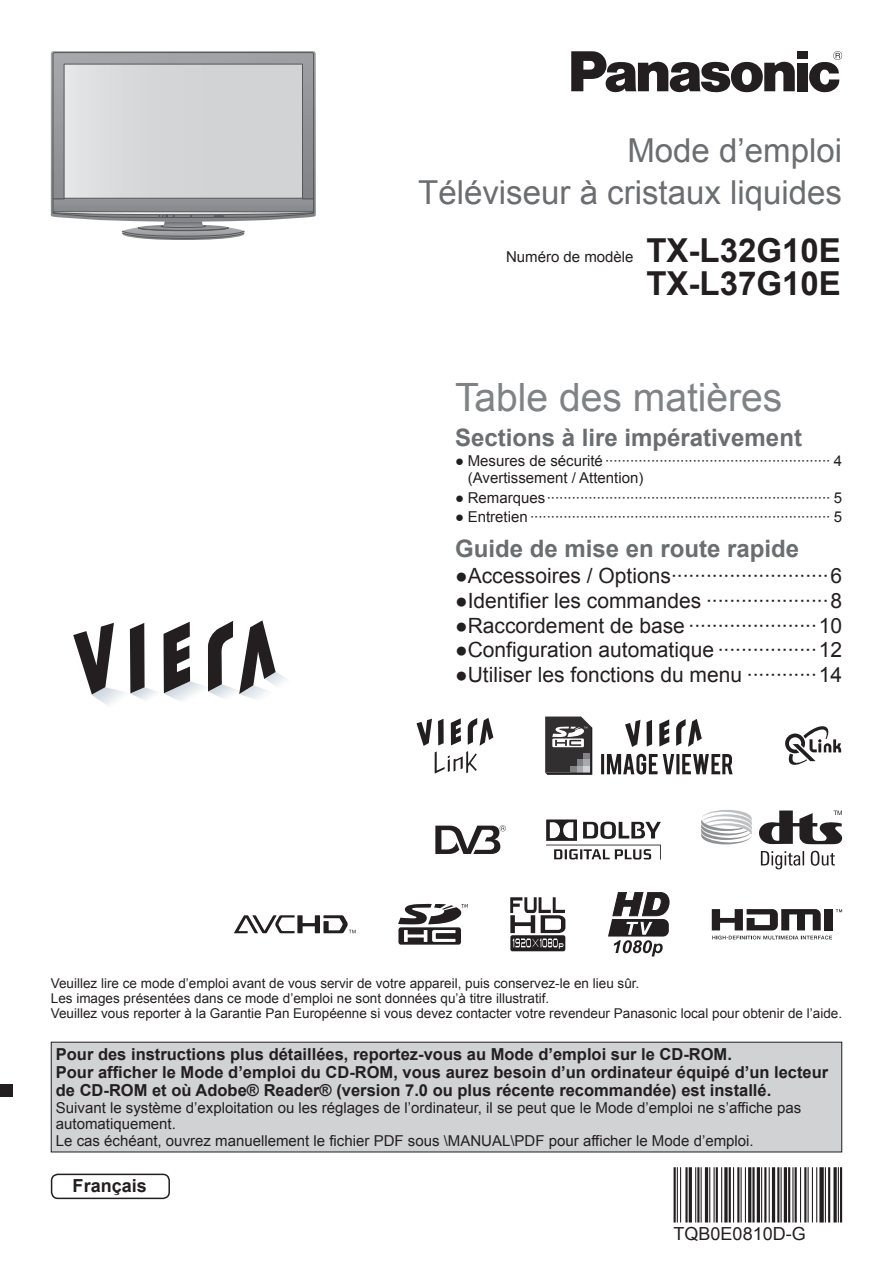
<style>
.page{position:relative;width:893px;height:1263px;background:#fff}
.page>*{position:absolute;margin:0;border:0;box-sizing:border-box;transform-origin:0 0}
.t1{font:39px "Arial";color:#808285}
.t2{font:33px/42px "Arial";color:#6c6d70;text-align:right}
.t3{font:700 33px "Arial";color:#231f20}
.t4{font:700 24px "Arial";color:#6c6d70}
.t5{font:21px "Arial";color:#231f20}
.t6{font:18px "Arial";color:#231f20}
.t7{font:700 18px "Arial";color:#231f20}
.t8{font:700 16.5px/18px "Arial";color:#231f20}
.t9{font:15px/16.5px "Arial";color:#231f20}
.t10{font:13.5px/15px "Arial";color:#231f20}
.s1{font-weight:700;font-size:33px}
</style>
<div class="page">
<div style="left:0;top:1084px;width:13px;height:13px;background:#231f20"></div>
<img style="left:92px;top:621px;width:194px;height:84px">
<svg style="left:163px;top:622px;width:27px;height:71px"></svg>
<svg style="left:130px;top:623px;width:15px;height:70px"></svg>
<svg style="left:239px;top:620px;width:36px;height:74px"></svg>
<svg style="left:208px;top:621px;width:25px;height:71px"></svg>
<svg style="left:73px;top:623px;width:41px;height:72px"></svg>
<div style="left:797px;top:51px;width:10px;height:8px;background:#231f20"></div>
<div style="left:797px;top:63px;width:10px;height:28px;background:#231f20"></div>
<svg style="left:571px;top:51px;width:223px;height:41px"></svg>
<svg style="left:809px;top:51px;width:33px;height:41px"></svg>
<svg style="left:435px;top:825px;width:71px;height:29px"></svg>
<div style="left:824px;top:909px;width:8px;height:21px;background:#231f20"></div>
<svg style="left:711px;top:909px;width:109px;height:21px"></svg>
<svg style="left:835px;top:909px;width:7px;height:3px"></svg>
<svg style="left:712px;top:936px;width:120px;height:3px"></svg>
<svg style="left:398px;top:904px;width:69px;height:41px"></svg>
<div style="left:510px;top:935px;width:55px;height:16px;background:#231f20;border-radius:2px"></div>
<svg style="left:510px;top:897px;width:55px;height:53px"></svg>
<svg style="left:546px;top:820px;width:115px;height:40px"></svg>
<svg style="left:416px;top:718px;width:77px;height:56px"></svg>
<svg style="left:234px;top:915px;width:121px;height:18px"></svg>
<hr style="left:601px;top:754px;width:3px;height:20px;background:#231f20">
<svg style="left:607px;top:754px;width:67px;height:21px"></svg>
<hr style="left:676px;top:754px;width:3px;height:20px;background:#231f20">
<svg style="left:682px;top:754px;width:50px;height:20px"></svg>
<svg style="left:659px;top:719px;width:10px;height:28px"></svg>
<svg style="left:646px;top:720px;width:6px;height:27px"></svg>
<svg style="left:676px;top:719px;width:25px;height:28px"></svg>
<svg style="left:625px;top:720px;width:15px;height:27px"></svg>
<svg style="left:545px;top:717px;width:47px;height:58px;background:#5d5c5d"></svg>
<svg style="left:701px;top:810px;width:51px;height:35px"></svg>
<svg style="left:760px;top:851px;width:44px;height:18px"></svg>
<svg style="left:810px;top:851px;width:24px;height:15px"></svg>
<svg style="left:759px;top:811px;width:83px;height:33px"></svg>
<svg style="left:785px;top:726px;width:56px;height:39px"></svg>
<svg style="left:608px;top:892px;width:61px;height:65px"></svg>
<svg style="left:675px;top:1167px;width:164px;height:56px"></svg>
<hr style="left:673px;top:1167px;width:2px;height:56px;background:#231f20">
<hr style="left:676px;top:1167px;width:2px;height:56px;background:#231f20">
<hr style="left:680px;top:1167px;width:1px;height:56px;background:#231f20">
<hr style="left:685px;top:1167px;width:2px;height:56px;background:#231f20">
<svg style="left:688px;top:1167px;width:4px;height:56px"></svg>
<hr style="left:695px;top:1167px;width:1px;height:56px;background:#231f20">
<hr style="left:697px;top:1167px;width:2px;height:56px;background:#231f20">
<hr style="left:700px;top:1167px;width:1px;height:56px;background:#231f20">
<hr style="left:705px;top:1167px;width:3px;height:56px;background:#231f20">
<hr style="left:709px;top:1167px;width:1px;height:56px;background:#231f20">
<hr style="left:713px;top:1167px;width:1px;height:56px;background:#231f20">
<hr style="left:715px;top:1167px;width:2px;height:56px;background:#231f20">
<hr style="left:721px;top:1167px;width:1px;height:56px;background:#231f20">
<hr style="left:724px;top:1167px;width:3px;height:56px;background:#231f20">
<hr style="left:728px;top:1167px;width:2px;height:56px;background:#231f20">
<hr style="left:733px;top:1167px;width:1px;height:56px;background:#231f20">
<hr style="left:737px;top:1167px;width:2px;height:56px;background:#231f20">
<hr style="left:740px;top:1167px;width:1px;height:56px;background:#231f20">
<hr style="left:744px;top:1167px;width:2px;height:56px;background:#231f20">
<hr style="left:748px;top:1167px;width:3px;height:56px;background:#231f20">
<hr style="left:752px;top:1167px;width:2px;height:56px;background:#231f20">
<svg style="left:756px;top:1167px;width:4px;height:56px"></svg>
<hr style="left:761px;top:1167px;width:1px;height:56px;background:#231f20">
<hr style="left:764px;top:1167px;width:2px;height:56px;background:#231f20">
<hr style="left:768px;top:1167px;width:1px;height:56px;background:#231f20">
<svg style="left:771px;top:1167px;width:4px;height:56px"></svg>
<hr style="left:777px;top:1167px;width:2px;height:56px;background:#231f20">
<hr style="left:780px;top:1167px;width:1px;height:56px;background:#231f20">
<svg style="left:783px;top:1167px;width:4px;height:56px"></svg>
<hr style="left:788px;top:1167px;width:2px;height:56px;background:#231f20">
<hr style="left:792px;top:1167px;width:1px;height:56px;background:#231f20">
<hr style="left:794px;top:1167px;width:2px;height:56px;background:#231f20">
<hr style="left:800px;top:1167px;width:1px;height:56px;background:#231f20">
<hr style="left:804px;top:1167px;width:2px;height:56px;background:#231f20">
<hr style="left:807px;top:1167px;width:1px;height:56px;background:#231f20">
<hr style="left:811px;top:1167px;width:2px;height:56px;background:#231f20">
<hr style="left:816px;top:1167px;width:1px;height:56px;background:#231f20">
<svg style="left:819px;top:1167px;width:4px;height:56px"></svg>
<hr style="left:824px;top:1167px;width:1px;height:56px;background:#231f20">
<hr style="left:828px;top:1167px;width:2px;height:56px;background:#231f20">
<hr style="left:833px;top:1167px;width:3px;height:56px;background:#231f20">
<hr style="left:837px;top:1167px;width:1px;height:56px;background:#231f20">
<hr style="left:840px;top:1167px;width:2px;height:56px;background:#231f20">
<div style="left:51px;top:1174px;width:119px;height:25px;border:2px solid #231f20;border-radius:6px"></div>
<svg style="left:51px;top:51px;width:265px;height:166px"></svg>
<svg style="left:53px;top:52px;width:261px;height:188px;background:#c3c4c6"></svg>
<div style="left:51px;top:1042px;width:790px;height:110px;background:#d1d2d4"></div>
<div style="left:51px;top:1042px;width:791px;height:110px;border:1px solid #231f20"></div>
<h2 class="t2" style="left:418px;top:130px;width:425px">Mode d’emploi<br>Téléviseur à cristaux liquides</h2>
<p class="t9" style="left:506px;top:249px;width:336px">Numéro de modèle <span class="s1">TX-L32G10E</span></p>
<h2 class="t3" style="left:646px;top:265px;width:196px">TX-L37G10E</h2>
<h1 class="t1" style="left:455px;top:376px;width:329px">Table des matières</h1>
<h3 class="t4" style="left:455px;top:424px;width:348px">Sections à lire impérativement</h3>
<p class="t9" style="left:468px;top:453px;width:376px;text-indent:-13px">● Mesures de sécurité ······················································ 4 (Avertissement / Attention)</p>
<p class="t9" style="left:455px;top:489px;width:389px">● Remarques ···································································· 5</p>
<p class="t9" style="left:455px;top:509px;width:389px">● Entretien ········································································ 5</p>
<h3 class="t4" style="left:455px;top:535px;width:346px">Guide de mise en route rapide</h3>
<h3 class="t5" style="left:455px;top:564px;width:389px">●Accessoires / Options ···························6</h3>
<h3 class="t5" style="left:455px;top:589px;width:388px">●Identifier les commandes ·····················8</h3>
<h3 class="t5" style="left:455px;top:614px;width:388px">●Raccordement de base ······················10</h3>
<h3 class="t5" style="left:455px;top:638px;width:388px">●Configuration automatique ·················12</h3>
<h3 class="t5" style="left:455px;top:663px;width:388px">●Utiliser les fonctions du menu ············14</h3>
<p class="t10" style="left:51px;top:976px;width:792px">Veuillez lire ce mode d’emploi avant de vous servir de votre appareil, puis conservez-le en lieu sûr.<br>Les images présentées dans ce mode d’emploi ne sont données qu’à titre illustratif.<br>Veuillez vous reporter à la Garantie Pan Européenne si vous devez contacter votre revendeur Panasonic local pour obtenir de l’aide.</p>
<p class="t8" style="left:56px;top:1046px;width:773px">Pour des instructions plus détaillées, reportez-vous au Mode d’emploi sur le CD-ROM.<br>Pour afficher le Mode d’emploi du CD-ROM, vous aurez besoin d’un ordinateur équipé d’un lecteur de CD-ROM et où Adobe® Reader® (version 7.0 ou plus récente recommandée) est installé.</p>
<p class="t9" style="left:56px;top:1099px;width:747px">Suivant le système d’exploitation ou les réglages de l’ordinateur, il se peut que le Mode d’emploi ne s’affiche pas automatiquement.<br>Le cas échéant, ouvrez manuellement le fichier PDF sous \MANUAL\PDF pour afficher le Mode d’emploi.</p>
<p class="t7" style="left:73px;top:1176px;width:76px">Français</p>
<p class="t6" style="left:673px;top:1223px;width:134px">TQB0E0810D-G</p>
</div>
